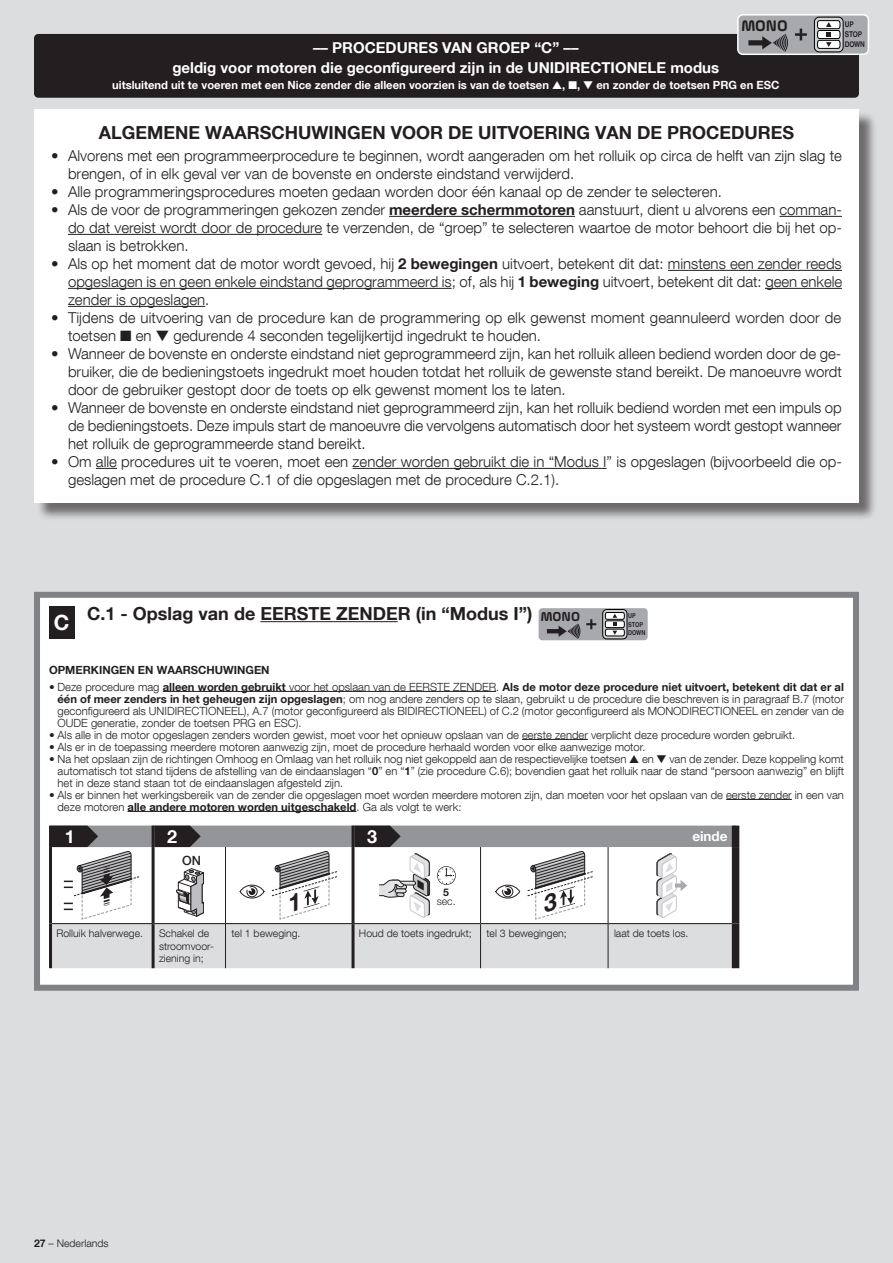
<style>
.page{position:relative;width:893px;height:1263px;background:#dcdddf}
.page>*{position:absolute;margin:0;border:0;box-sizing:border-box;transform-origin:0 0}
.t1{font:700 21px "Helvetica Neue LT Com";color:#fff}
.t2{font:700 18px "Helvetica Neue LT Com";color:#231f20}
.t3{font:700 18px "Helvetica Neue LT Com";color:#fff}
.t4{font:700 16.35px "Ample Soft";color:#231f20}
.t5{font:300 15px/18px "Helvetica Neue LT Com";color:#231f20;text-align:justify}
.t6{font:700 15px/20.1px "Helvetica Neue LT Com";color:#fff;text-align:center}
.t7{font:700 13.5px "Helvetica Neue LT Com";color:#fff}
.t8{font:500 12.75px "Helvetica Neue";color:#231f20}
.t9{font:300 11.25px/12px "Helvetica Neue LT Com";color:#231f20;text-align:justify}
.t10{font:700 11.25px "Helvetica Neue LT Com";color:#fff}
.t11{font:700 11.25px "Helvetica Neue LT Com";color:#231f20}
.t12{font:300 10.5px/12.6px "Helvetica Neue LT Com";color:#231f20}
.t13{font:300 10.5px "Helvetica Neue";color:#231f20}
.t14{font:700 10.5px "Helvetica Neue";color:#231f20}
.t15{font:700 condensed 7.95px/9.9px "Helvetica LT";color:#231f20}
.t16{font:700 condensed 6.75px/8.4px "Helvetica LT";color:#231f20}
.s1{font-weight:700}
.s2{font-family:"Ample Soft";font-size:13.8px}
</style>
<div class="page">
<div style="left:37px;top:595px;width:819px;height:393px;background:#fff"></div>
<hr style="left:260px;top:621px;width:138px;height:1px;background:#231f20">
<hr style="left:163px;top:691px;width:333px;height:1px;background:#231f20">
<hr style="left:522px;top:739px;width:66px;height:1px;background:#231f20">
<hr style="left:726px;top:799px;width:66px;height:1px;background:#231f20">
<hr style="left:128px;top:811px;width:228px;height:1px;background:#231f20">
<div style="left:538px;top:607px;width:110px;height:34px;background:#a8a9ad;border-radius:4px"></div>
<div style="left:537px;top:607px;width:112px;height:34px;border:1px solid #fff;border-radius:4px"></div>
<svg style="left:603px;top:609px;width:24px;height:30px"></svg>
<div style="left:602px;top:609px;width:25px;height:30px;border:1px solid #000;border-radius:4px"></div>
<svg style="left:547px;top:619px;width:49px;height:20px"></svg>
<svg style="left:605px;top:612px;width:20px;height:24px"></svg>
<hr style="left:49px;top:825px;width:3px;height:22px;background:#231f20">
<hr style="left:49px;top:847px;width:3px;height:76px;background:#231f20">
<hr style="left:49px;top:923px;width:3px;height:45px;background:#231f20">
<div style="left:732px;top:825px;width:7px;height:22px;background:#231f20"></div>
<div style="left:732px;top:847px;width:7px;height:76px;background:#231f20"></div>
<div style="left:732px;top:923px;width:7px;height:45px;background:#231f20"></div>
<div style="left:34px;top:592px;width:825px;height:399px;border:6px solid #808285"></div>
<div style="left:49px;top:607px;width:26px;height:32px;background:#231f20"></div>
<div style="left:34px;top:34px;width:825px;height:64px;background:#231f20;border-radius:4px"></div>
<div style="left:36px;top:111px;width:842px;height:410px;background:#231f20;opacity:.6"></div>
<div style="left:34px;top:109px;width:825px;height:393px;background:#fff"></div>
<hr style="left:389px;top:216px;width:186px;height:1px;background:#231f20">
<hr style="left:779px;top:216px;width:63px;height:1px;background:#231f20">
<hr style="left:68px;top:234px;width:254px;height:1px;background:#231f20">
<hr style="left:668px;top:270px;width:174px;height:1px;background:#231f20">
<hr style="left:68px;top:288px;width:384px;height:1px;background:#231f20">
<hr style="left:765px;top:288px;width:77px;height:1px;background:#231f20">
<hr style="left:68px;top:306px;width:137px;height:1px;background:#231f20">
<svg style="left:96px;top:468px;width:21px;height:1px"></svg>
<hr style="left:353px;top:468px;width:254px;height:1px;background:#231f20">
<div style="left:738px;top:15px;width:130px;height:39px;background:#a8a9ad;border-radius:5px"></div>
<div style="left:737px;top:14px;width:132px;height:41px;border:2px solid #fff;border-radius:5px"></div>
<div style="left:814px;top:17px;width:29px;height:35px;background:#d1d2d4;border-radius:5px"></div>
<div style="left:814px;top:17px;width:29px;height:35px;border:1px solid #000;border-radius:5px"></div>
<svg style="left:748px;top:34px;width:40px;height:18px"></svg>
<svg style="left:795px;top:29px;width:12px;height:11px"></svg>
<svg style="left:817px;top:20px;width:24px;height:29px"></svg>
<svg style="left:51px;top:825px;width:685px;height:143px"></svg>
<p class="t4" style="left:741px;top:16px;width:48px">MONO</p>
<p class="t15" style="left:845px;top:20px;width:22px">UP<br>STOP<br>DOWN</p>
<p class="t6" style="left:172px;top:37px;width:548px">–– PROCEDURES VAN GROEP “C” ––<br>geldig voor motoren die geconfigureerd zijn in de UNIDIRECTIONELE modus</p>
<p class="t10" style="left:112px;top:78px;width:669px">uitsluitend uit te voeren met een Nice zender die alleen voorzien is van de toetsen ▲, ■, ▼ en zonder de toetsen PRG en ESC</p>
<p class="t2" style="left:99px;top:121px;width:697px">ALGEMENE WAARSCHUWINGEN VOOR DE UITVOERING VAN DE PROCEDURES</p>
<p class="t5" style="left:68px;top:147px;width:775px;text-indent:-17px">• Alvorens met een programmeerprocedure te beginnen, wordt aangeraden om het rolluik op circa de helft van zijn slag te brengen, of in elk geval ver van de bovenste en onderste eindstand verwijderd.</p>
<p class="t5" style="left:51px;top:183px;width:672px">• Alle programmeringsprocedures moeten gedaan worden door één kanaal op de zender te selecteren.</p>
<p class="t5" style="left:68px;top:201px;width:775px;text-indent:-17px">• Als de voor de programmeringen gekozen zender <span class="s1">meerdere schermmotoren</span> aanstuurt, dient u alvorens een comman&shy;do dat vereist wordt door de procedure te verzenden, de “groep” te selecteren waartoe de motor behoort die bij het op&shy;slaan is betrokken.</p>
<p class="t5" style="left:68px;top:255px;width:776px;text-indent:-17px">• Als op het moment dat de motor wordt gevoed, hij <span class="s1">2 bewegingen</span> uitvoert, betekent dit dat: minstens een zender reeds opgeslagen is en geen enkele eindstand geprogrammeerd is; of, als hij <span class="s1">1 beweging</span> uitvoert, betekent dit dat: geen enkele zender is opgeslagen.</p>
<p class="t5" style="left:68px;top:309px;width:775px;text-indent:-17px">• Tijdens de uitvoering van de procedure kan de programmering op elk gewenst moment geannuleerd worden door de toetsen ■ en ▼ gedurende 4 seconden tegelijkertijd ingedrukt te houden.</p>
<p class="t5" style="left:68px;top:345px;width:775px;text-indent:-17px">• Wanneer de bovenste en onderste eindstand niet geprogrammeerd zijn, kan het rolluik alleen bediend worden door de ge&shy;bruiker, die de bedieningstoets ingedrukt moet houden totdat het rolluik de gewenste stand bereikt. De manoeuvre wordt door de gebruiker gestopt door de toets op elk gewenst moment los te laten.</p>
<p class="t5" style="left:68px;top:399px;width:775px;text-indent:-17px">• Wanneer de bovenste en onderste eindstand niet geprogrammeerd zijn, kan het rolluik bediend worden met een impuls op de bedieningstoets. Deze impuls start de manoeuvre die vervolgens automatisch door het systeem wordt gestopt wanneer het rolluik de geprogrammeerde stand bereikt.</p>
<p class="t5" style="left:68px;top:453px;width:775px;text-indent:-17px"><span class="s1">•</span> Om alle procedures uit te voeren, moet een zender worden gebruikt die in “Modus I” is opgeslagen (bijvoorbeeld die op&shy;geslagen met de procedure C.1 of die opgeslagen met de procedure C.2.1).</p>
<p class="t2" style="left:87px;top:602px;width:494px">C.1 - Opslag van de EERSTE ZENDER (in “Modus I”) <span class="s2">MONO</span></p>
<p class="t16" style="left:628px;top:611px;width:19px">UP<br>STOP<br>DOWN</p>
<p class="t11" style="left:49px;top:663px;width:222px">OPMERKINGEN EN WAARSCHUWINGEN</p>
<p class="t9" style="left:58px;top:680px;width:788px;text-indent:-9px">• Deze procedure mag <span class="s1">alleen worden gebruikt</span> voor het opslaan van de EERSTE ZENDER. <span class="s1">Als de motor deze procedure niet uitvoert, betekent dit dat er al één of meer zenders in het geheugen zijn opgeslagen</span>; om nog andere zenders op te slaan, gebruikt u de procedure die beschreven is in paragraaf B.7 (motor geconfigureerd als UNIDIRECTIONEEL), A.7 (motor geconfigureerd als BIDIRECTIONEEL) of C.2 (motor geconfigureerd als MONODIRECTIONEEL en zender van de OUDE generatie, zonder de toetsen PRG en ESC).</p>
<p class="t9" style="left:49px;top:728px;width:748px">• Als alle in de motor opgeslagen zenders worden gewist, moet voor het opnieuw opslaan van de eerste zender verplicht deze procedure worden gebruikt.</p>
<p class="t9" style="left:49px;top:740px;width:598px">• Als er in de toepassing meerdere motoren aanwezig zijn, moet de procedure herhaald worden voor elke aanwezige motor.</p>
<p class="t9" style="left:58px;top:752px;width:788px;text-indent:-9px">• Na het opslaan zijn de richtingen Omhoog en Omlaag van het rolluik nog niet gekoppeld aan de respectievelijke toetsen ▲ en ▼ van de zender. Deze koppeling komt automatisch tot stand tijdens de afstelling van de eindaanslagen “<span class="s1">0</span>” en “<span class="s1">1</span>” (zie procedure C.6); bovendien gaat het rolluik naar de stand “persoon aanwezig” en blijft het in deze stand staan tot de eindaanslagen afgesteld zijn.</p>
<p class="t9" style="left:58px;top:788px;width:788px;text-indent:-9px">• Als er binnen het werkingsbereik van de zender die opgeslagen moet worden meerdere motoren zijn, dan moeten voor het opslaan van de eerste zender in een van deze motoren <span class="s1">alle andere motoren worden uitgeschakeld</span>. Ga als volgt te werk:</p>
<p class="t3" style="left:65px;top:825px;width:12px">1</p>
<p class="t3" style="left:167px;top:825px;width:12px">2</p>
<p class="t3" style="left:367px;top:825px;width:12px">3</p>
<p class="t7" style="left:692px;top:828px;width:37px">einde</p>
<p class="t8" style="left:182px;top:850px;width:20px">ON</p>
<p class="t14" style="left:443px;top:884px;width:7px">5</p>
<p class="t13" style="left:437px;top:893px;width:20px">sec.</p>
<p class="t12" style="left:56px;top:927px;width:88px">Rolluik halverwege.</p>
<p class="t12" style="left:159px;top:927px;width:56px">Schakel de stroomvoor&shy;ziening in;</p>
<p class="t12" style="left:231px;top:927px;width:71px">tel 1 beweging.</p>
<p class="t12" style="left:359px;top:927px;width:114px">Houd de toets ingedrukt;</p>
<p class="t12" style="left:486px;top:927px;width:82px">tel 3 bewegingen;</p>
<p class="t12" style="left:614px;top:927px;width:76px">laat de toets los.</p>
<h1 class="t1" style="left:54px;top:610px;width:17px">C</h1>
<p class="t12" style="left:34px;top:1237px;width:76px"><span class="s1">27</span> – Nederlands</p>
</div>
